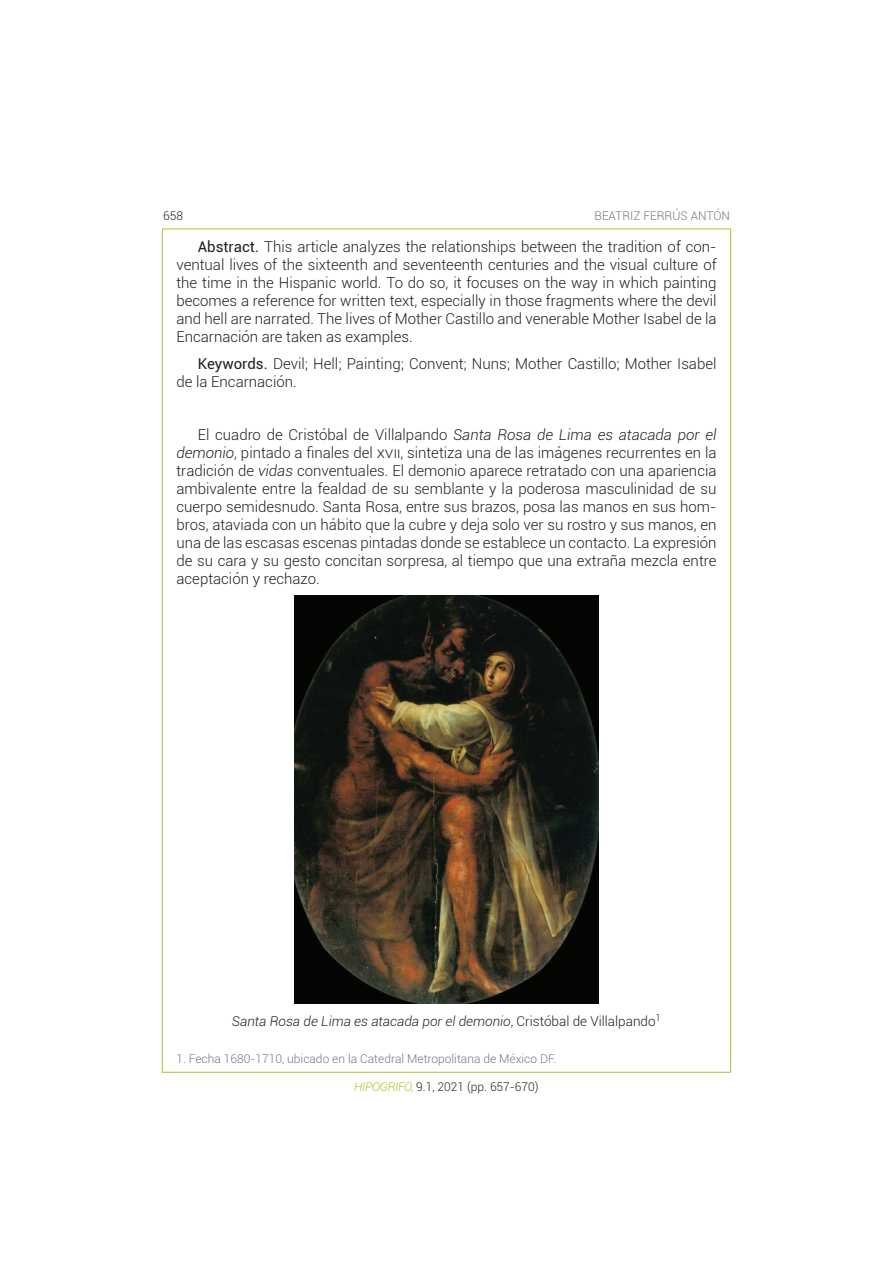
<style>
.page{position:relative;width:893px;height:1263px;background:#fff}
.page>*{position:absolute;margin:0;border:0;box-sizing:border-box;transform-origin:0 0}
.t1{font:300 15px/18px "Roboto";color:#231f20;text-align:justify}
.t2{font:italic 300 13.5px "Roboto";color:#231f20}
.t3{font:300 12px "Roboto";color:#76787b}
.t4{font:300 12px "Roboto";color:#231f20}
.s1{font-weight:400}
.s2{font-style:italic}
.s3{font-style:normal}
.s4{font-style:italic;color:#acc32b}
</style>
<div class="page">
<img style="left:295px;top:595px;width:303px;height:408px">
<p class="t4" style="left:163px;top:207px;width:21px">658</p>
<p class="t3" style="left:595px;top:207px;width:137px">BEATRIZ FERRÚS ANTÓN</p>
<p class="t1" style="left:176px;top:238px;width:542px;text-indent:21px"><span class="s1">Abstract.</span> This article analyzes the relationships between the tradition of con&shy;ventual lives of the sixteenth and seventeenth centuries and the visual culture of the time in the Hispanic world. To do so, it focuses on the way in which painting becomes a reference for written text, especially in those fragments where the devil and hell are narrated. The lives of Mother Castillo and venerable Mother Isabel de la Encarnación are taken as examples.</p>
<p class="t1" style="left:176px;top:354px;width:542px;text-indent:21px"><span class="s1">Keywords.</span> Devil; Hell; Painting; Convent; Nuns; Mother Castillo; Mother Isabel de la Encarnación.</p>
<p class="t1" style="left:176px;top:425px;width:542px;text-indent:21px">El cuadro de Cristóbal de Villalpando <span class="s2">Santa Rosa de Lima es atacada por el demonio</span>, pintado a finales del XVII, sintetiza una de las imágenes recurrentes en la tradición de <span class="s2">vidas</span> conventuales. El demonio aparece retratado con una apariencia ambivalente entre la fealdad de su semblante y la poderosa masculinidad de su cuerpo semidesnudo. Santa Rosa, entre sus brazos, posa las manos en sus hom&shy;bros, ataviada con un hábito que la cubre y deja solo ver su rostro y sus manos, en una de las escasas escenas pintadas donde se establece un contacto. La expresión de su cara y su gesto concitan sorpresa, al tiempo que una extraña mezcla entre aceptación y rechazo.</p>
<p class="t2" style="left:232px;top:1011px;width:431px">Santa Rosa de Lima es atacada por el demonio<span class="s3">, Cristóbal de Villalpando</span><sup>1</sup></p>
<p class="t3" style="left:176px;top:1050px;width:381px">1. Fecha 1680-1710, ubicado en la Catedral Metropolitana de México DF.</p>
<p class="t4" style="left:354px;top:1078px;width:186px"><span class="s4">HIPOGRIFO,</span> 9.1, 2021 (pp. 657-670)</p>
</div>
